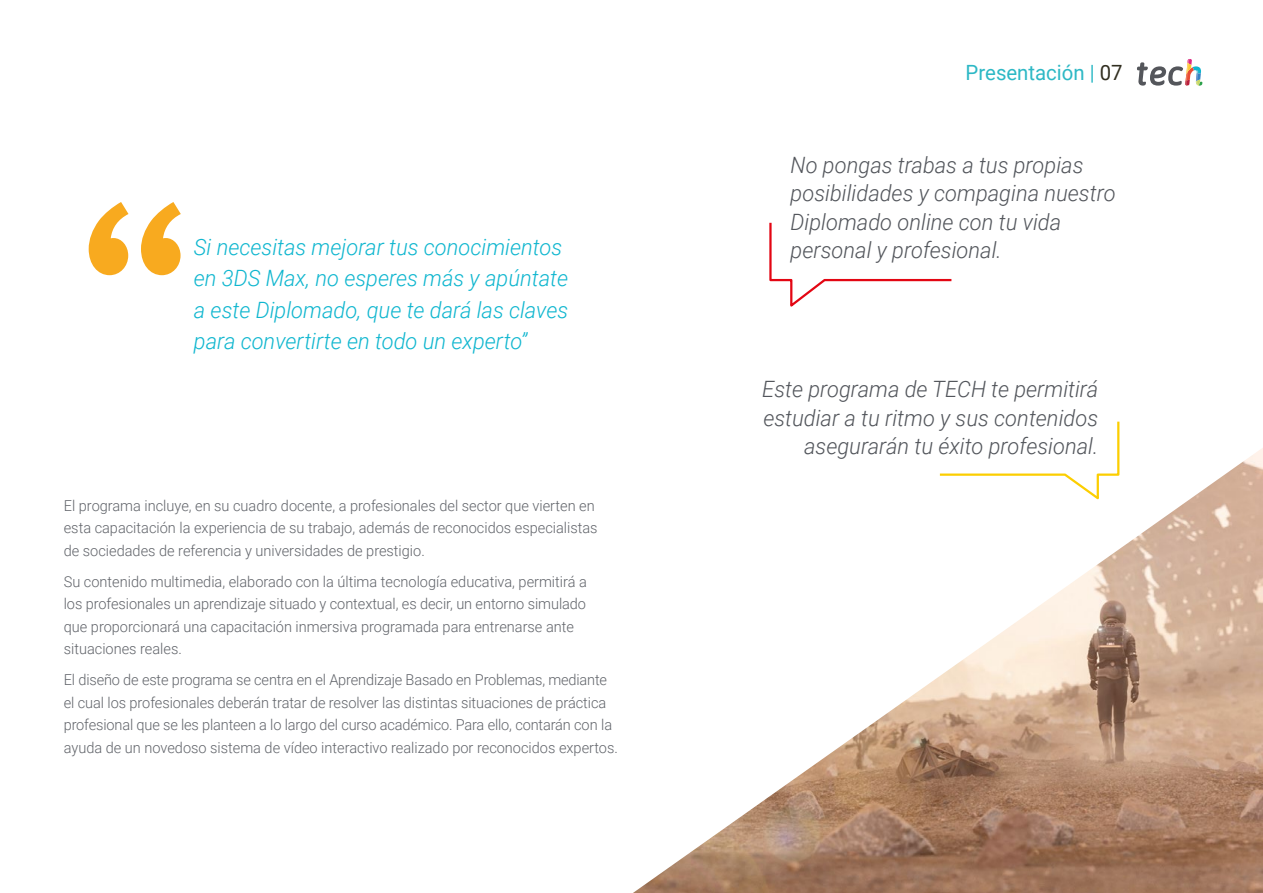
<style>
.page{position:relative;width:1263px;height:893px;background:#fff}
.page>*{position:absolute;margin:0;border:0;box-sizing:border-box;transform-origin:0 0}
.t1{font:italic 300 22.5px/28.5px "Roboto";color:#52555b}
.t2{font:italic 300 22.5px/31.5px "Roboto";color:#0fb6cf}
.t3{font:21px "Roboto";color:#2db8c5}
.t4{font:300 15px/22.5px "Roboto";color:#61646a}
.s1{color:#312e20}
</style>
<div class="page">
<svg style="left:89px;top:202px;width:92px;height:73px"></svg>
<svg style="left:769px;top:222px;width:183px;height:85px"></svg>
<svg style="left:1117px;top:421px;width:3px;height:26px"></svg>
<svg style="left:1137px;top:59px;width:65px;height:27px"></svg>
<img style="left:633px;top:447px;width:630px;height:446px">
<h1 class="t2" style="left:194px;top:230px;width:376px">Si necesitas mejorar tus conocimientos en 3DS Max, no esperes más y apúntate a este Diplomado, que te dará las claves para convertirte en todo un experto”</h1>
<p class="t4" style="left:64px;top:493px;width:535px">El programa incluye, en su cuadro docente, a profesionales del sector que vierten en esta capacitación la experiencia de su trabajo, además de reconocidos especialistas de sociedades de referencia y universidades de prestigio.</p>
<p class="t4" style="left:64px;top:569px;width:525px">Su contenido multimedia, elaborado con la última tecnología educativa, permitirá a los profesionales un aprendizaje situado y contextual, es decir, un entorno simulado que proporcionará una capacitación inmersiva programada para entrenarse ante situaciones reales.</p>
<p class="t4" style="left:64px;top:668px;width:556px">El diseño de este programa se centra en el Aprendizaje Basado en Problemas, mediante el cual los profesionales deberán tratar de resolver las distintas situaciones de práctica profesional que se les planteen a lo largo del curso académico. Para ello, contarán con la ayuda de un novedoso sistema de vídeo interactivo realizado por reconocidos expertos.</p>
<h2 class="t3" style="left:966px;top:57px;width:159px">Presentación | <span class="s1">07</span></h2>
<h1 class="t1" style="left:791px;top:149px;width:327px">No pongas trabas a tus propias posibilidades y compagina nuestro<br>Diplomado online con tu vida personal y profesional.</h1>
<h1 class="t1" style="left:762px;top:374px;width:337px;text-align:right">Este programa de TECH te permitirá estudiar a tu ritmo y sus contenidos asegurarán tu éxito profesional.</h1>
</div>
